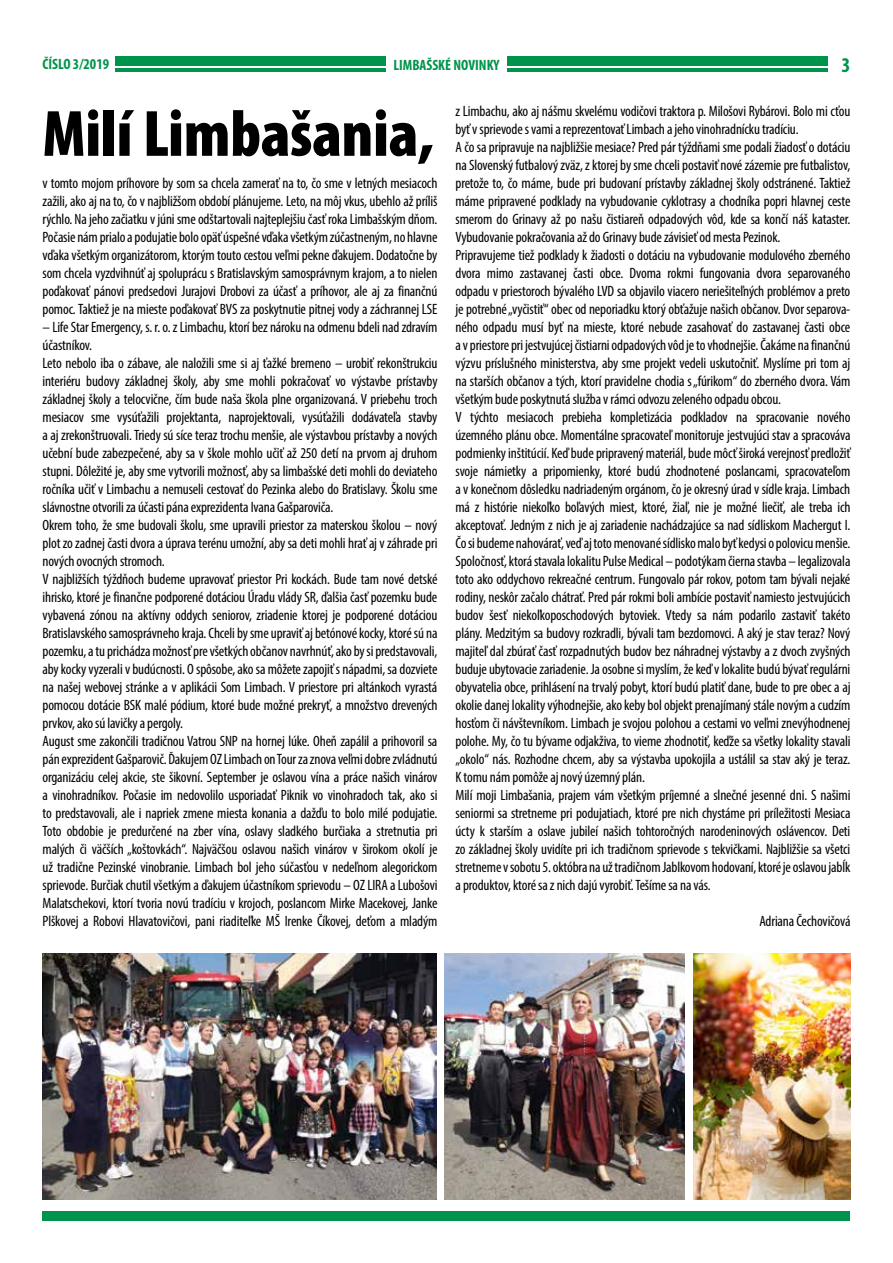
<style>
.page{position:relative;width:893px;height:1263px;background:#fff}
.page>*{position:absolute;margin:0;border:0;box-sizing:border-box;transform-origin:0 0}
.t1{font:900 condensed 66px "Myriad Pro";color:#000}
.t2{font:700 condensed 21px "Myriad Pro";color:#00934b}
.t3{font:condensed 15px/18px "Myriad Pro";letter-spacing:-.01em;color:#000}
.t4{font:700 condensed 15px "Myriad Pro";color:#00934b}
</style>
<div class="page">
<div style="left:98px;top:56px;width:736px;height:9px;background:#00934b"></div>
<hr style="left:98px;top:69px;width:736px;height:3px;background:#00934b">
<div style="left:828px;top:53px;width:22px;height:22px;background:#fff"></div>
<div style="left:386px;top:53px;width:121px;height:22px;background:#fff"></div>
<div style="left:43px;top:53px;width:72px;height:21px;background:#fff"></div>
<div style="left:43px;top:1211px;width:807px;height:9px;background:#00934b"></div>
<img style="left:43px;top:954px;width:394px;height:245px">
<img style="left:445px;top:954px;width:240px;height:245px">
<img style="left:693px;top:954px;width:157px;height:245px">
<p class="t4" style="left:43px;top:55px;width:68px">ČÍSLO 3/2019</p>
<p class="t4" style="left:393px;top:55px;width:108px">LIMBAŠSKÉ NOVINKY</p>
<h2 class="t2" style="left:841px;top:52px;width:10px">3</h2>
<h1 class="t1" style="left:43px;top:97px;width:393px">Milí Limbašania,</h1>
<p class="t3" style="left:43px;top:174px;width:396px;text-align:justify">v tomto mojom príhovore by som sa chcela zamerať na to, čo sme v letných mesiacoch zažili, ako aj na to, čo v najbližšom období plánujeme. Leto, na môj vkus, ubehlo až príliš rýchlo. Na jeho začiatku v júni sme odštartovali najteplejšiu časť roka Limbašským dňom.<br>Počasie nám prialo a podujatie bolo opäť úspešné vďaka všetkým zúčastneným, no hlavne vďaka všetkým organizátorom, ktorým touto cestou veľmi pekne ďakujem. Dodatočne by som chcela vyzdvihnúť aj spoluprácu s Bratislavským samosprávnym krajom, a to nielen poďakovať pánovi predsedovi Jurajovi Drobovi za účasť a príhovor, ale aj za finančnú pomoc. Taktiež je na mieste poďakovať BVS za poskytnutie pitnej vody a záchrannej LSE</p>
<p class="t3" style="left:43px;top:318px;width:397px">– Life Star Emergency, s. r. o. z Limbachu, ktorí bez nároku na odmenu bdeli nad zdravím účastníkov.<br>Leto nebolo iba o zábave, ale naložili sme si aj ťažké bremeno – urobiť rekonštrukciu interiéru budovy základnej školy, aby sme mohli pokračovať vo výstavbe prístavby základnej školy a telocvične, čím bude naša škola plne organizovaná. V priebehu troch mesiacov sme vysúťažili projektanta, naprojektovali, vysúťažili dodávateľa stavby a aj zrekonštruovali. Triedy sú síce teraz trochu menšie, ale výstavbou prístavby a nových učební bude zabezpečené, aby sa v škole mohlo učiť až 250 detí na prvom aj druhom stupni. Dôležité je, aby sme vytvorili možnosť, aby sa limbašské deti mohli do deviateho ročníka učiť v Limbachu a nemuseli cestovať do Pezinka alebo do Bratislavy. Školu sme slávnostne otvorili za účasti pána exprezidenta Ivana Gašparoviča.<br>Okrem toho, že sme budovali školu, sme upravili priestor za materskou školou – nový plot zo zadnej časti dvora a úprava terénu umožní, aby sa deti mohli hrať aj v záhrade pri nových ovocných stromoch.<br>V najbližších týždňoch budeme upravovať priestor Pri kockách. Bude tam nové detské ihrisko, ktoré je finančne podporené dotáciou Úradu vlády SR, ďalšia časť pozemku bude vybavená zónou na aktívny oddych seniorov, zriadenie ktorej je podporené dotáciou Bratislavského samosprávneho kraja. Chceli by sme upraviť aj betónové kocky, ktoré sú na pozemku, a tu prichádza možnosť pre všetkých občanov navrhnúť, ako by si predstavovali, aby kocky vyzerali v budúcnosti. O spôsobe, ako sa môžete zapojiť s nápadmi, sa dozviete na našej webovej stránke a v aplikácii Som Limbach. V priestore pri altánkoch vyrastá pomocou dotácie BSK malé pódium, ktoré bude možné prekryť, a množstvo drevených prvkov, ako sú lavičky a pergoly.<br>August sme zakončili tradičnou Vatrou SNP na hornej lúke. Oheň zapálil a prihovoril sa pán exprezident Gašparovič. Ďakujem OZ Limbach on Tour za znova veľmi dobre zvládnutú organizáciu celej akcie, ste šikovní. September je oslavou vína a práce našich vinárov a vinohradníkov. Počasie im nedovolilo usporiadať Piknik vo vinohradoch tak, ako si to predstavovali, ale i napriek zmene miesta konania a dažďu to bolo milé podujatie.<br>Toto obdobie je predurčené na zber vína, oslavy sladkého burčiaka a stretnutia pri malých či väčších „koštovkách“. Najväčšou oslavou našich vinárov v širokom okolí je už tradične Pezinské vinobranie. Limbach bol jeho súčasťou v nedeľnom alegorickom sprievode. Burčiak chutil všetkým a ďakujem účastníkom sprievodu – OZ LIRA a Lubošovi Malatschekovi, ktorí tvoria novú tradíciu v krojoch, poslancom Mirke Macekovej, Janke Plškovej a Robovi Hlavatovičovi, pani riaditeľke MŠ Irenke Číkovej, deťom a mladým</p>
<p class="t3" style="left:455px;top:102px;width:397px">z Limbachu, ako aj nášmu skvelému vodičovi traktora p. Milošovi Rybárovi. Bolo mi cťou byť v sprievode s vami a reprezentovať Limbach a jeho vinohradnícku tradíciu.<br>A čo sa pripravuje na najbližšie mesiace? Pred pár týždňami sme podali žiadosť o dotáciu na Slovenský futbalový zväz, z ktorej by sme chceli postaviť nové zázemie pre futbalistov, pretože to, čo máme, bude pri budovaní prístavby základnej školy odstránené. Taktiež máme pripravené podklady na vybudovanie cyklotrasy a chodníka popri hlavnej ceste smerom do Grinavy až po našu čistiareň odpadových vôd, kde sa končí náš kataster.<br>Vybudovanie pokračovania až do Grinavy bude závisieť od mesta Pezinok.<br>Pripravujeme tiež podklady k žiadosti o dotáciu na vybudovanie modulového zberného dvora mimo zastavanej časti obce. Dvoma rokmi fungovania dvora separovaného odpadu v priestoroch bývalého LVD sa objavilo viacero neriešiteľných problémov a preto je potrebné „vyčistiť“ obec od neporiadku ktorý obťažuje našich občanov. Dvor separova&shy;ného odpadu musí byť na mieste, ktoré nebude zasahovať do zastavanej časti obce a v priestore pri jestvujúcej čistiarni odpadových vôd je to vhodnejšie. Čakáme na finančnú výzvu príslušného ministerstva, aby sme projekt vedeli uskutočniť. Myslíme pri tom aj na starších občanov a tých, ktorí pravidelne chodia s „fúrikom“ do zberného dvora. Vám všetkým bude poskytnutá služba v rámci odvozu zeleného odpadu obcou.<br>V týchto mesiacoch prebieha kompletizácia podkladov na spracovanie nového územného plánu obce. Momentálne spracovateľ monitoruje jestvujúci stav a spracováva podmienky inštitúcií. Keď bude pripravený materiál, bude môcť široká verejnosť predložiť svoje námietky a pripomienky, ktoré budú zhodnotené poslancami, spracovateľom a v konečnom dôsledku nadriadeným orgánom, čo je okresný úrad v sídle kraja. Limbach má z histórie niekoľko boľavých miest, ktoré, žiaľ, nie je možné liečiť, ale treba ich akceptovať. Jedným z nich je aj zariadenie nachádzajúce sa nad sídliskom Machergut I.<br>Čo si budeme nahovárať, veď aj toto menované sídlisko malo byť kedysi o polovicu menšie.<br>Spoločnosť, ktorá stavala lokalitu Pulse Medical – podotýkam čierna stavba – legalizovala toto ako oddychovo rekreačné centrum. Fungovalo pár rokov, potom tam bývali nejaké rodiny, neskôr začalo chátrať. Pred pár rokmi boli ambície postaviť namiesto jestvujúcich budov šesť niekoľkoposchodových bytoviek. Vtedy sa nám podarilo zastaviť takéto plány. Medzitým sa budovy rozkradli, bývali tam bezdomovci. A aký je stav teraz? Nový majiteľ dal zbúrať časť rozpadnutých budov bez náhradnej výstavby a z dvoch zvyšných buduje ubytovacie zariadenie. Ja osobne si myslím, že keď v lokalite budú bývať regulárni obyvatelia obce, prihlásení na trvalý pobyt, ktorí budú platiť dane, bude to pre obec a aj okolie danej lokality výhodnejšie, ako keby bol objekt prenajímaný stále novým a cudzím hosťom či návštevníkom. Limbach je svojou polohou a cestami vo veľmi znevýhodnenej polohe. My, čo tu bývame odjakživa, to vieme zhodnotiť, keďže sa všetky lokality stavali „okolo“ nás. Rozhodne chcem, aby sa výstavba upokojila a ustálil sa stav aký je teraz.<br>K tomu nám pomôže aj nový územný plán.<br>Milí moji Limbašania, prajem vám všetkým príjemné a slnečné jesenné dni. S našimi seniormi sa stretneme pri podujatiach, ktoré pre nich chystáme pri príležitosti Mesiaca úcty k starším a oslave jubileí našich tohtoročných narodeninových oslávencov. Deti zo základnej školy uvidíte pri ich tradičnom sprievode s tekvičkami. Najbližšie sa všetci stretneme v sobotu 5. októbra na už tradičnom Jablkovom hodovaní, ktoré je oslavou jabĺk a produktov, ktoré sa z nich dajú vyrobiť. Tešíme sa na vás.</p>
<p class="t3" style="left:759px;top:912px;width:93px">Adriana Čechovičová</p>
</div>
